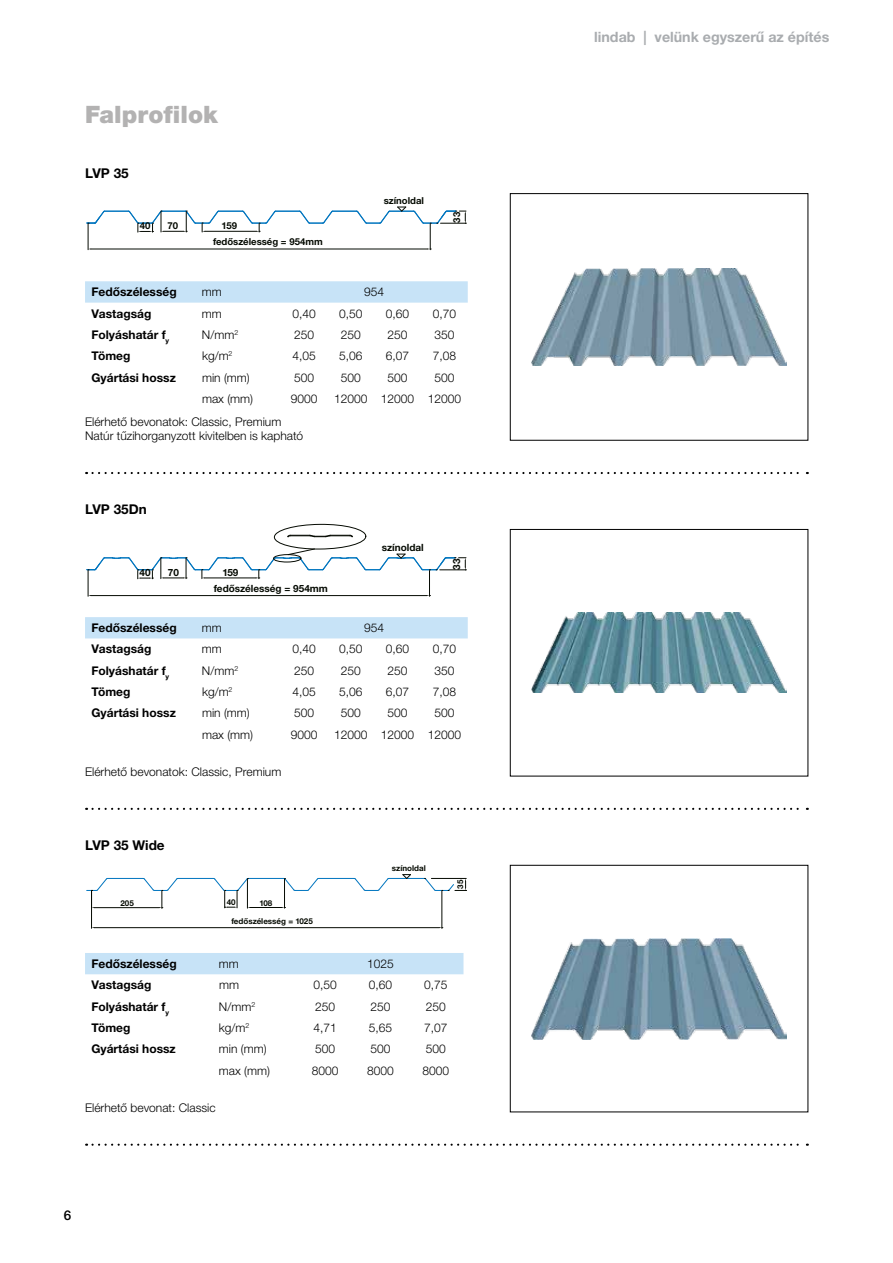
<style>
.page{position:relative;width:893px;height:1263px;background:#fff}
.page>*{position:absolute;margin:0;border:0;box-sizing:border-box;transform-origin:0 0}
.t1{font:900 24px "Helvetica Neue LTH";color:#b3b2b2}
.t2{font:700 14.25px "Helvetica Neue LT Pro";color:#a9acaf}
.t3{font:700 13.5px "Helvetica Neue LTH";color:#000}
.t4{font:500 13.5px "Helvetica Neue LTH";color:#000}
.t5{font:300 12px/14.4px "Helvetica Neue LTH";color:#000}
.t6{font:700 12px "Helvetica Neue LTH";color:#000}
.t7{font:700 9.9px "Helvetica Neue LTH";color:#050a02}
.t8{font:700 9.6px "Helvetica Neue LTH";color:#050a02}
.t9{font:700 8.1px "Helvetica Neue LTH";color:#050a02}
</style>
<div class="page">
<img style="left:531px;top:269px;width:256px;height:96px">
<div style="left:510px;top:193px;width:298px;height:247px;border:1px solid #000"></div>
<img style="left:531px;top:613px;width:256px;height:80px">
<div style="left:510px;top:529px;width:298px;height:247px;border:1px solid #000"></div>
<img style="left:531px;top:938px;width:256px;height:101px">
<div style="left:510px;top:865px;width:298px;height:247px;border:1px solid #000"></div>
<svg style="left:85px;top:281px;width:383px;height:22px;background:#c8e3f7"></svg>
<div style="left:85px;top:617px;width:383px;height:21px;background:#c7e3f7"></div>
<svg style="left:86px;top:207px;width:380px;height:43px"></svg>
<svg style="left:287px;top:535px;width:66px;height:2px"></svg>
<div style="left:274px;top:524px;width:92px;height:25px;border:1px solid #050a02;border-radius:50%"></div>
<svg style="left:86px;top:549px;width:380px;height:47px"></svg>
<hr style="left:108px;top:878px;width:35px;height:1px;background:#0075bf">
<hr style="left:178px;top:878px;width:36px;height:1px;background:#0075bf">
<hr style="left:389px;top:878px;width:36px;height:1px;background:#0075bf">
<hr style="left:248px;top:878px;width:36px;height:1px;background:#0075bf">
<hr style="left:319px;top:878px;width:35px;height:1px;background:#0075bf">
<svg style="left:354px;top:878px;width:35px;height:13px"></svg>
<hr style="left:250px;top:907px;width:32px;height:1px;background:#050a02">
<svg style="left:282px;top:878px;width:37px;height:30px"></svg>
<svg style="left:214px;top:878px;width:36px;height:30px"></svg>
<hr style="left:94px;top:907px;width:65px;height:1px;background:#050a02">
<svg style="left:143px;top:878px;width:35px;height:30px"></svg>
<hr style="left:91px;top:891px;width:1px;height:37px;background:#050a02">
<hr style="left:442px;top:891px;width:1px;height:37px;background:#050a02">
<hr style="left:94px;top:927px;width:345px;height:1px;background:#050a02">
<svg style="left:87px;top:878px;width:21px;height:30px"></svg>
<svg style="left:424px;top:878px;width:43px;height:13px"></svg>
<svg style="left:402px;top:874px;width:9px;height:5px"></svg>
<svg style="left:86px;top:472px;width:722px;height:2px"></svg>
<svg style="left:86px;top:808px;width:722px;height:2px"></svg>
<svg style="left:86px;top:1143px;width:722px;height:3px"></svg>
<div style="left:85px;top:953px;width:378px;height:21px;background:#c7e3f7"></div>
<h1 class="t1" style="left:85px;top:101px;width:134px">Falprofilok</h1>
<p class="t3" style="left:85px;top:165px;width:45px">LVP 35</p>
<p class="t8" style="left:140px;top:220px;width:12px">40</p>
<p class="t8" style="left:167px;top:220px;width:12px">70</p>
<p class="t8" style="left:222px;top:220px;width:17px">159</p>
<p class="t8" style="left:213px;top:236px;width:111px">fedőszélesség = 954mm</p>
<p class="t8" style="left:384px;top:194px;width:42px">színoldal</p>
<p class="t8" style="left:451px;top:223px;width:12px;rotate:-90deg">33</p>
<p class="t6" style="left:91px;top:285px;width:87px">Fedőszélesség</p>
<p class="t5" style="left:202px;top:284px;width:21px">mm</p>
<p class="t5" style="left:364px;top:284px;width:22px">954</p>
<p class="t6" style="left:91px;top:306px;width:61px">Vastagság</p>
<p class="t5" style="left:202px;top:306px;width:21px">mm</p>
<p class="t5" style="left:292px;top:306px;width:25px">0,40</p>
<p class="t5" style="left:339px;top:306px;width:25px">0,50</p>
<p class="t5" style="left:386px;top:306px;width:25px">0,60</p>
<p class="t5" style="left:433px;top:306px;width:25px">0,70</p>
<p class="t6" style="left:91px;top:327px;width:79px">Folyáshatár f<sub>y</sub></p>
<p class="t5" style="left:202px;top:327px;width:38px">N/mm<sup>2</sup></p>
<p class="t5" style="left:294px;top:327px;width:22px">250</p>
<p class="t5" style="left:341px;top:327px;width:22px">250</p>
<p class="t5" style="left:388px;top:327px;width:22px">250</p>
<p class="t5" style="left:434px;top:327px;width:22px">350</p>
<p class="t6" style="left:91px;top:348px;width:41px">Tömeg</p>
<p class="t5" style="left:202px;top:348px;width:32px">kg/m<sup>2</sup></p>
<p class="t5" style="left:292px;top:348px;width:25px">4,05</p>
<p class="t5" style="left:339px;top:348px;width:25px">5,06</p>
<p class="t5" style="left:386px;top:348px;width:25px">6,07</p>
<p class="t5" style="left:433px;top:348px;width:25px">7,08</p>
<p class="t6" style="left:91px;top:370px;width:86px">Gyártási hossz</p>
<p class="t5" style="left:202px;top:370px;width:49px">min (mm)</p>
<p class="t5" style="left:294px;top:370px;width:22px">500</p>
<p class="t5" style="left:341px;top:370px;width:22px">500</p>
<p class="t5" style="left:388px;top:370px;width:22px">500</p>
<p class="t5" style="left:434px;top:370px;width:22px">500</p>
<p class="t5" style="left:202px;top:391px;width:53px">max (mm)</p>
<p class="t5" style="left:291px;top:391px;width:28px">9000</p>
<p class="t5" style="left:334px;top:391px;width:128px">12000 12000 12000</p>
<p class="t5" style="left:85px;top:414px;width:220px">Elérhető bevonatok: Classic, Premium<br>Natúr tűzihorganyzott kivitelben is kapható</p>
<p class="t3" style="left:85px;top:500px;width:63px">LVP 35Dn</p>
<p class="t7" style="left:140px;top:566px;width:13px">40</p>
<p class="t7" style="left:168px;top:566px;width:13px">70</p>
<p class="t7" style="left:222px;top:566px;width:18px">159</p>
<p class="t7" style="left:214px;top:582px;width:116px">fedőszélesség = 954mm</p>
<p class="t7" style="left:382px;top:541px;width:44px">színoldal</p>
<p class="t7" style="left:451px;top:570px;width:13px;rotate:-90deg">33</p>
<p class="t6" style="left:91px;top:620px;width:87px">Fedőszélesség</p>
<p class="t5" style="left:202px;top:620px;width:21px">mm</p>
<p class="t5" style="left:364px;top:620px;width:22px">954</p>
<p class="t6" style="left:91px;top:642px;width:61px">Vastagság</p>
<p class="t5" style="left:202px;top:642px;width:21px">mm</p>
<p class="t5" style="left:292px;top:642px;width:25px">0,40</p>
<p class="t5" style="left:339px;top:642px;width:25px">0,50</p>
<p class="t5" style="left:386px;top:642px;width:25px">0,60</p>
<p class="t5" style="left:433px;top:642px;width:25px">0,70</p>
<p class="t6" style="left:91px;top:663px;width:79px">Folyáshatár f<sub>y</sub></p>
<p class="t5" style="left:202px;top:663px;width:38px">N/mm<sup>2</sup></p>
<p class="t5" style="left:294px;top:663px;width:22px">250</p>
<p class="t5" style="left:341px;top:663px;width:22px">250</p>
<p class="t5" style="left:388px;top:663px;width:22px">250</p>
<p class="t5" style="left:434px;top:663px;width:22px">350</p>
<p class="t6" style="left:91px;top:684px;width:41px">Tömeg</p>
<p class="t5" style="left:202px;top:684px;width:32px">kg/m<sup>2</sup></p>
<p class="t5" style="left:292px;top:684px;width:25px">4,05</p>
<p class="t5" style="left:339px;top:684px;width:25px">5,06</p>
<p class="t5" style="left:386px;top:684px;width:25px">6,07</p>
<p class="t5" style="left:433px;top:684px;width:25px">7,08</p>
<p class="t6" style="left:91px;top:706px;width:86px">Gyártási hossz</p>
<p class="t5" style="left:202px;top:706px;width:49px">min (mm)</p>
<p class="t5" style="left:294px;top:706px;width:22px">500</p>
<p class="t5" style="left:341px;top:706px;width:22px">500</p>
<p class="t5" style="left:388px;top:706px;width:22px">500</p>
<p class="t5" style="left:434px;top:706px;width:22px">500</p>
<p class="t5" style="left:202px;top:727px;width:53px">max (mm)</p>
<p class="t5" style="left:291px;top:727px;width:28px">9000</p>
<p class="t5" style="left:334px;top:727px;width:128px">12000 12000 12000</p>
<p class="t5" style="left:85px;top:764px;width:198px">Elérhető bevonatok: Classic, Premium</p>
<p class="t3" style="left:85px;top:836px;width:81px">LVP 35 Wide</p>
<p class="t9" style="left:120px;top:898px;width:15px">205</p>
<p class="t9" style="left:227px;top:897px;width:10px">40</p>
<p class="t9" style="left:259px;top:898px;width:14px">108</p>
<p class="t9" style="left:231px;top:916px;width:83px">fedőszélesség = 1025</p>
<p class="t9" style="left:392px;top:863px;width:35px">színoldal</p>
<p class="t9" style="left:455px;top:888px;width:10px;rotate:-90deg">35</p>
<p class="t6" style="left:91px;top:956px;width:87px">Fedőszélesség</p>
<p class="t5" style="left:219px;top:956px;width:21px">mm</p>
<p class="t5" style="left:367px;top:956px;width:28px">1025</p>
<p class="t6" style="left:91px;top:977px;width:61px">Vastagság</p>
<p class="t5" style="left:219px;top:977px;width:21px">mm</p>
<p class="t5" style="left:314px;top:977px;width:25px">0,50</p>
<p class="t5" style="left:369px;top:977px;width:25px">0,60</p>
<p class="t5" style="left:424px;top:977px;width:25px">0,75</p>
<p class="t6" style="left:91px;top:999px;width:79px">Folyáshatár f<sub>y</sub></p>
<p class="t5" style="left:219px;top:999px;width:38px">N/mm<sup>2</sup></p>
<p class="t5" style="left:315px;top:999px;width:22px">250</p>
<p class="t5" style="left:371px;top:999px;width:22px">250</p>
<p class="t5" style="left:426px;top:999px;width:22px">250</p>
<p class="t6" style="left:91px;top:1020px;width:41px">Tömeg</p>
<p class="t5" style="left:219px;top:1020px;width:32px">kg/m<sup>2</sup></p>
<p class="t5" style="left:314px;top:1020px;width:25px">4,71</p>
<p class="t5" style="left:369px;top:1020px;width:25px">5,65</p>
<p class="t5" style="left:424px;top:1020px;width:25px">7,07</p>
<p class="t6" style="left:91px;top:1041px;width:86px">Gyártási hossz</p>
<p class="t5" style="left:219px;top:1041px;width:49px">min (mm)</p>
<p class="t5" style="left:315px;top:1041px;width:22px">500</p>
<p class="t5" style="left:371px;top:1041px;width:22px">500</p>
<p class="t5" style="left:426px;top:1041px;width:22px">500</p>
<p class="t5" style="left:219px;top:1063px;width:53px">max (mm)</p>
<p class="t5" style="left:312px;top:1063px;width:28px">8000</p>
<p class="t5" style="left:367px;top:1063px;width:28px">8000</p>
<p class="t5" style="left:422px;top:1063px;width:28px">8000</p>
<p class="t5" style="left:85px;top:1100px;width:132px">Elérhető bevonat: Classic</p>
<p class="t4" style="left:64px;top:1207px;width:9px">6</p>
<p class="t2" style="left:594px;top:28px;width:237px">lindab | velünk egyszerű az építés</p>
</div>
